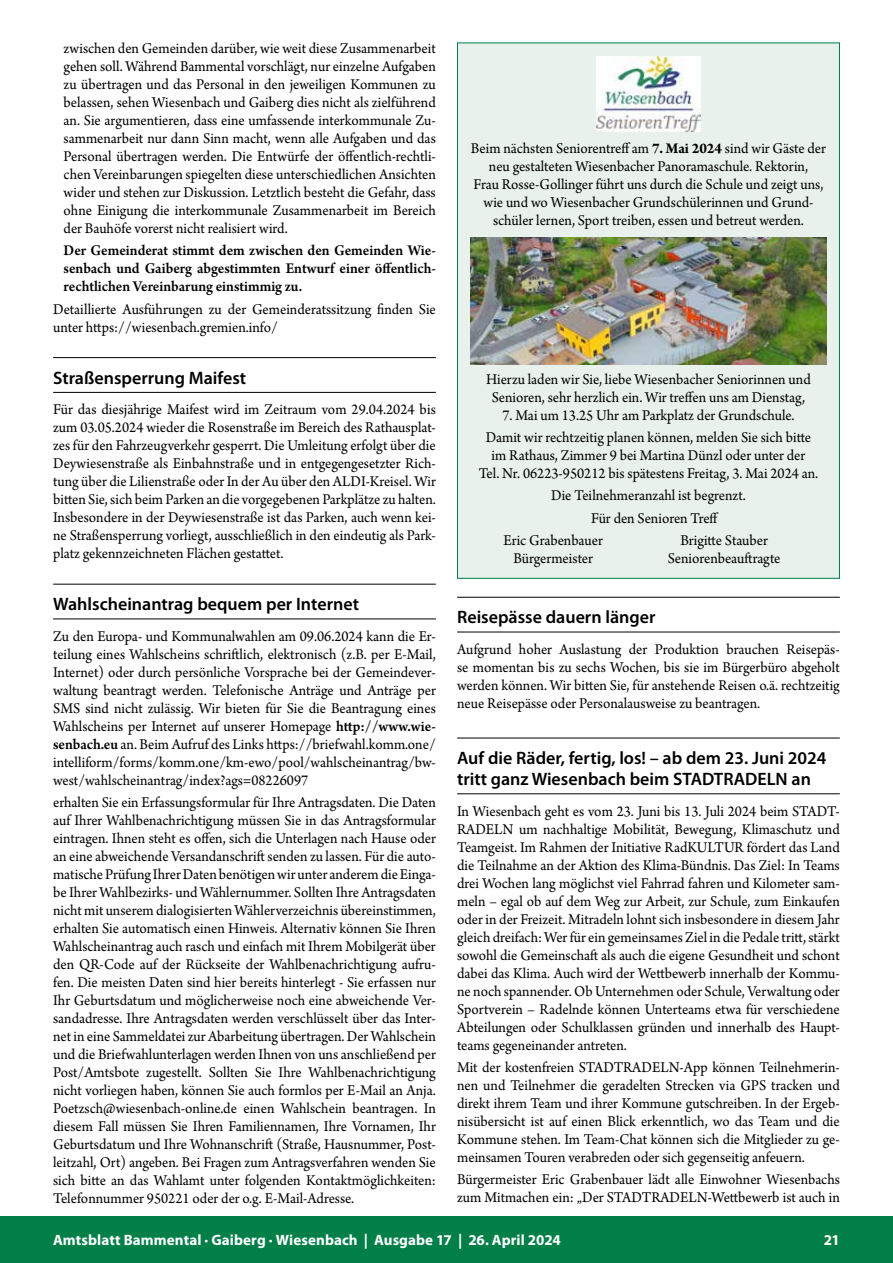
<style>
.page{position:relative;width:893px;height:1263px;background:#fff}
.page>*{position:absolute;margin:0;border:0;box-sizing:border-box;transform-origin:0 0}
.t1{font:600 18px/21px "Myriad Pro";color:#000}
.t2{font:15.75px/18px "Arno Pro";color:#000;text-align:justify;scale:.95 1}
.t3{font:600 15.75px/18px "Arno Pro";color:#000;text-align:justify;scale:.95 1}
.t4{font:700 15px "Myriad Pro";letter-spacing:.005em;color:#fff}
.s1{font-weight:600}
.s2{font-weight:700}
</style>
<div class="page">
<div style="left:0;top:1216px;width:893px;height:47px;background:#007f49"></div>
<hr style="left:53px;top:357px;width:383px;height:1px;background:#000">
<hr style="left:53px;top:392px;width:383px;height:1px;background:#000">
<hr style="left:53px;top:584px;width:383px;height:1px;background:#000">
<hr style="left:53px;top:618px;width:383px;height:1px;background:#000">
<hr style="left:457px;top:597px;width:383px;height:1px;background:#000">
<hr style="left:457px;top:632px;width:383px;height:1px;background:#000">
<hr style="left:457px;top:738px;width:383px;height:1px;background:#000">
<hr style="left:457px;top:793px;width:383px;height:1px;background:#000">
<div style="left:457px;top:43px;width:382px;height:535px;background:#e8f1eb"></div>
<img style="left:597px;top:56px;width:103px;height:75px">
<img style="left:471px;top:237px;width:355px;height:128px">
<p class="t2" style="left:64px;top:40px;width:393px">zwischen den Gemeinden darüber, wie weit diese Zusammenarbeit gehen soll. Während Bammental vorschlägt, nur einzelne Aufgaben zu übertragen und das Personal in den jeweiligen Kommunen zu belassen, sehen Wiesenbach und Gaiberg dies nicht als zielführend an. Sie argumentieren, dass eine umfassende interkommunale Zu&shy;sammenarbeit nur dann Sinn macht, wenn alle Aufgaben und das Personal übertragen werden. Die Entwürfe der öffentlich-rechtli&shy;chen Vereinbarungen spiegelten diese unterschiedlichen Ansichten wider und stehen zur Diskussion. Letztlich besteht die Gefahr, dass ohne Einigung die interkommunale Zusammenarbeit im Bereich der Bauhöfe vorerst nicht realisiert wird.</p>
<p class="t3" style="left:64px;top:243px;width:393px">Der Gemeinderat stimmt dem zwischen den Gemeinden Wie&shy;senbach und Gaiberg abgestimmten Entwurf einer öffentlich&shy;rechtlichen Vereinbarung einstimmig zu.</p>
<p class="t2" style="left:53px;top:301px;width:404px">Detaillierte Ausführungen zu der Gemeinderatssitzung finden Sie unter https://wiesenbach.gremien.info/</p>
<p class="t1" style="left:53px;top:366px;width:195px">Straßensperrung Maifest</p>
<p class="t2" style="left:53px;top:401px;width:404px">Für das diesjährige Maifest wird im Zeitraum vom 29.04.2024 bis zum 03.05.2024 wieder die Rosenstraße im Bereich des Rathausplat&shy;zes für den Fahrzeugverkehr gesperrt. Die Umleitung erfolgt über die Deywiesenstraße als Einbahnstraße und in entgegengesetzter Rich&shy;tung über die Lilienstraße oder In der Au über den ALDI-Kreisel. Wir bitten Sie, sich beim Parken an die vorgegebenen Parkplätze zu halten.<br>Insbesondere in der Deywiesenstraße ist das Parken, auch wenn kei&shy;ne Straßensperrung vorliegt, ausschließlich in den eindeutig als Park&shy;platz gekennzeichneten Flächen gestattet.</p>
<p class="t1" style="left:53px;top:593px;width:307px">Wahlscheinantrag bequem per Internet</p>
<p class="t2" style="left:53px;top:628px;width:404px">Zu den Europa- und Kommunalwahlen am 09.06.2024 kann die Er&shy;teilung eines Wahlscheins schriftlich, elektronisch (z.B. per E-Mail, Internet) oder durch persönliche Vorsprache bei der Gemeindever&shy;waltung beantragt werden. Telefonische Anträge und Anträge per SMS sind nicht zulässig. Wir bieten für Sie die Beantragung eines Wahlscheins per Internet auf unserer Homepage <span class="s1">http://www.wie&shy;senbach.eu</span> an. Beim Aufruf des Links https://briefwahl.komm.one/ intelliform/forms/komm.one/km-ewo/pool/wahlscheinantrag/bw&shy;west/wahlscheinantrag/index?ags=08226097</p>
<p class="t2" style="left:53px;top:794px;width:404px">erhalten Sie ein Erfassungsformular für Ihre Antragsdaten. Die Daten auf Ihrer Wahlbenachrichtigung müssen Sie in das Antragsformular eintragen. Ihnen steht es offen, sich die Unterlagen nach Hause oder an eine abweichende Versandanschrift senden zu lassen. Für die auto&shy;matische Prüfung Ihrer Daten benötigen wir unter anderem die Einga&shy;be Ihrer Wahlbezirks- und Wählernummer. Sollten Ihre Antragsdaten nicht mit unserem dialogisierten Wählerverzeichnis übereinstimmen, erhalten Sie automatisch einen Hinweis. Alternativ können Sie Ihren Wahlscheinantrag auch rasch und einfach mit Ihrem Mobilgerät über den QR-Code auf der Rückseite der Wahlbenachrichtigung aufru&shy;fen. Die meisten Daten sind hier bereits hinterlegt - Sie erfassen nur Ihr Geburtsdatum und möglicherweise noch eine abweichende Ver&shy;sandadresse. Ihre Antragsdaten werden verschlüsselt über das Inter&shy;net in eine Sammeldatei zur Abarbeitung übertragen. Der Wahlschein und die Briefwahlunterlagen werden Ihnen von uns anschließend per Post/Amtsbote zugestellt. Sollten Sie Ihre Wahlbenachrichtigung nicht vorliegen haben, können Sie auch formlos per E-Mail an Anja.<br>Poetzsch@wiesenbach-online.de einen Wahlschein beantragen. In diesem Fall müssen Sie Ihren Familiennamen, Ihre Vornamen, Ihr Geburtsdatum und Ihre Wohnanschrift (Straße, Hausnummer, Post&shy;leitzahl, Ort) angeben. Bei Fragen zum Antragsverfahren wenden Sie sich bitte an das Wahlamt unter folgenden Kontaktmöglichkeiten:<br>Telefonnummer 950221 oder der o.g. E-Mail-Adresse.</p>
<p class="t2" style="left:471px;top:141px;width:375px;text-align:center">Beim nächsten Seniorentreff am <span class="s2">7. Mai 2024</span> sind wir Gäste der neu gestalteten Wiesenbacher Panoramaschule. Rektorin,<br>Frau Rosse-Gollinger führt uns durch die Schule und zeigt uns, wie und wo Wiesenbacher Grundschülerinnen und Grund&shy;schüler lernen, Sport treiben, essen und betreut werden.</p>
<p class="t2" style="left:486px;top:371px;width:343px;text-align:center">Hierzu laden wir Sie, liebe Wiesenbacher Seniorinnen und<br>Senioren, sehr herzlich ein. Wir treffen uns am Dienstag,</p>
<p class="t2" style="left:486px;top:405px;width:344px;line-height:22.2px;text-align:center">7. Mai um 13.25 Uhr am Parkplatz der Grundschule.<br>Damit wir rechtzeitig planen können, melden Sie sich bitte</p>
<p class="t2" style="left:479px;top:447px;width:359px;text-align:center">im Rathaus, Zimmer 9 bei Martina Dünzl oder unter der<br>Tel. Nr. 06223-950212 bis spätestens Freitag, 3. Mai 2024 an.</p>
<p class="t2" style="left:551px;top:487px;width:207px">Die Teilnehmeranzahl ist begrenzt.</p>
<p class="t2" style="left:591px;top:510px;width:136px">Für den Senioren Treff</p>
<p class="t2" style="left:503px;top:532px;width:106px">Eric Grabenbauer</p>
<p class="t2" style="left:680px;top:532px;width:94px">Brigitte Stauber</p>
<p class="t2" style="left:513px;top:550px;width:85px">Bürgermeister</p>
<p class="t2" style="left:668px;top:550px;width:120px">Seniorenbeauftragte</p>
<p class="t1" style="left:457px;top:606px;width:200px">Reisepässe dauern länger</p>
<p class="t2" style="left:457px;top:641px;width:404px">Aufgrund hoher Auslastung der Produktion brauchen Reisepäs&shy;se momentan bis zu sechs Wochen, bis sie im Bürgerbüro abgeholt werden können. Wir bitten Sie, für anstehende Reisen o.ä. rechtzeitig neue Reisepässe oder Personalausweise zu beantragen.</p>
<p class="t1" style="left:457px;top:747px;width:371px">Auf die Räder, fertig, los! – ab dem 23. Juni 2024 tritt ganz Wiesenbach beim STADTRADELN an</p>
<p class="t2" style="left:457px;top:803px;width:404px">In Wiesenbach geht es vom 23. Juni bis 13. Juli 2024 beim STADT-RADELN um nachhaltige Mobilität, Bewegung, Klimaschutz und Teamgeist. Im Rahmen der Initiative RadKULTUR fördert das Land die Teilnahme an der Aktion des Klima-Bündnis. Das Ziel: In Teams drei Wochen lang möglichst viel Fahrrad fahren und Kilometer sam&shy;meln – egal ob auf dem Weg zur Arbeit, zur Schule, zum Einkaufen oder in der Freizeit. Mitradeln lohnt sich insbesondere in diesem Jahr gleich dreifach: Wer für ein gemeinsames Ziel in die Pedale tritt, stärkt sowohl die Gemeinschaft als auch die eigene Gesundheit und schont dabei das Klima. Auch wird der Wettbewerb innerhalb der Kommu&shy;ne noch spannender. Ob Unternehmen oder Schule, Verwaltung oder Sportverein – Radelnde können Unterteams etwa für verschiedene Abteilungen oder Schulklassen gründen und innerhalb des Haupt&shy;teams gegeneinander antreten.</p>
<p class="t2" style="left:457px;top:1059px;width:404px">Mit der kostenfreien STADTRADELN-App können Teilnehmerin&shy;nen und Teilnehmer die geradelten Strecken via GPS tracken und direkt ihrem Team und ihrer Kommune gutschreiben. In der Ergeb&shy;nisübersicht ist auf einen Blick erkenntlich, wo das Team und die Kommune stehen. Im Team-Chat können sich die Mitglieder zu ge&shy;meinsamen Touren verabreden oder sich gegenseitig anfeuern.</p>
<p class="t2" style="left:457px;top:1171px;width:404px">Bürgermeister Eric Grabenbauer lädt alle Einwohner Wiesenbachs zum Mitmachen ein: „Der STADTRADELN-Wettbewerb ist auch in</p>
<p class="t4" style="left:53px;top:1230px;width:509px">Amtsblatt Bammental · Gaiberg · Wiesenbach | Ausgabe 17 | 26. April 2024</p>
<p class="t4" style="left:824px;top:1230px;width:18px">21</p>
</div>
